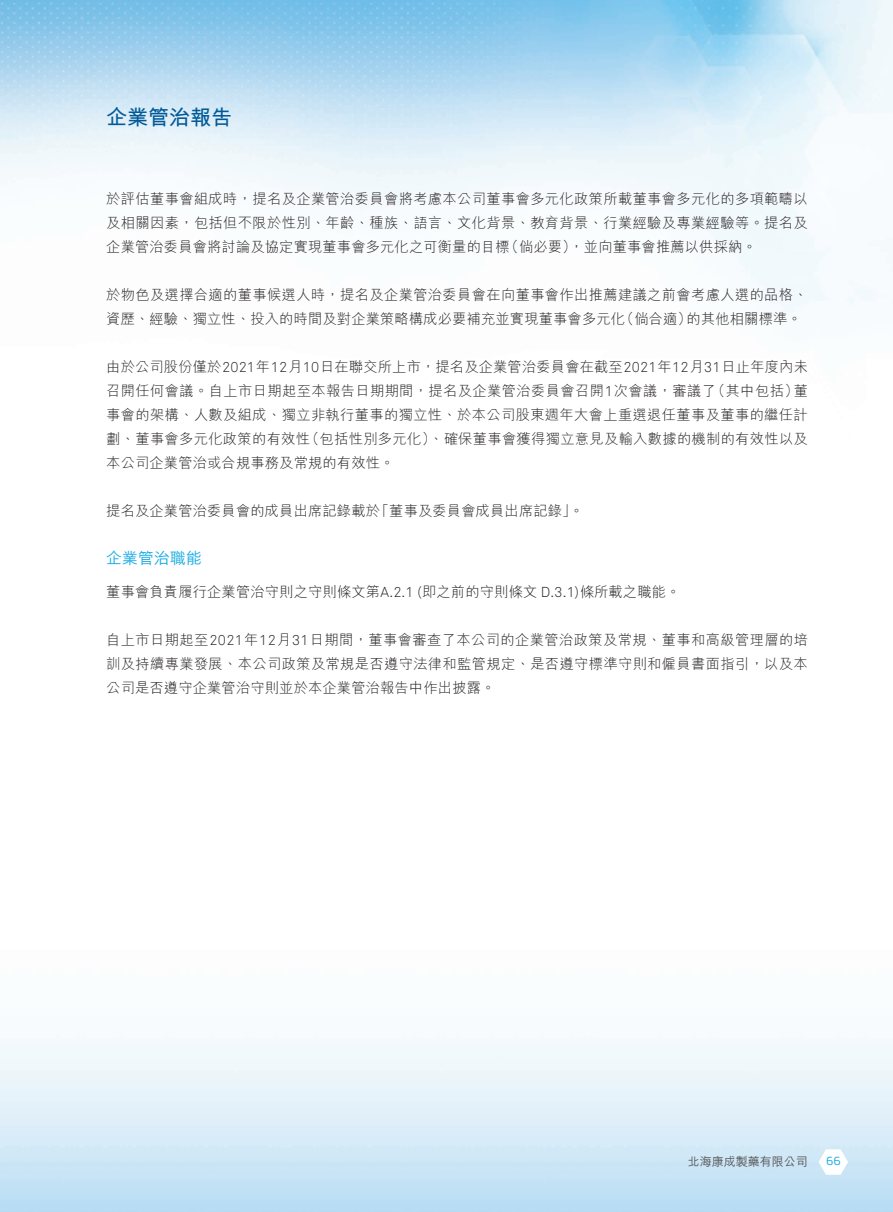
<style>
.page{position:relative;width:893px;height:1212px;background:#fff}
.page>*{position:absolute;margin:0;border:0;box-sizing:border-box;transform-origin:0 0}
.t1{font:700 21px "M Hei HK";color:#015a98}
.t2{font:500 15.75px "M Hei HK";letter-spacing:.015em;color:#1fade4}
.t3{font:300 14.25px/24px "M Hei HK";letter-spacing:.025em;color:#231f20}
.t4{font:500 12px "M Hei HK";color:#57585a}
.t5{font:12px "Facto";color:#1fade4}
.s1{font-family:"Akkurat Light Pro";font-weight:400}
</style>
<div class="page">
<img style="left:0;top:0;width:893px;height:1212px">
<svg style="left:819px;top:1149px;width:29px;height:26px"></svg>
<h1 class="t1" style="left:106px;top:102px;width:127px">企業管治報告</h1>
<p class="t3" style="left:106px;top:187px;width:703px">於評估董事會組成時，提名及企業管治委員會將考慮本公司董事會多元化政策所載董事會多元化的多項範疇以</p>
<p class="t3" style="left:106px;top:211px;width:703px">及相關因素，包括但不限於性別、年齡、種族、語言、文化背景、教育背景、行業經驗及專業經驗等。提名及</p>
<p class="t3" style="left:505px;top:235px;width:254px">（倘必要，）並向董事會推薦以供採納。</p>
<p class="t3" style="left:106px;top:235px;width:405px">企業管治委員會將討論及協定實現董事會多元化之可衡量的目標</p>
<p class="t3" style="left:687px;top:283px;width:123px;text-indent:-580px">於物色及選擇合適的董事候選人時，提名及企業管治委員會在向董事會作出推薦建議之前會考慮人選的品格、的其他相關標準。</p>
<p class="t3" style="left:620px;top:307px;width:73px">（倘合適）</p>
<p class="t3" style="left:106px;top:307px;width:520px">資歷、經驗、獨立性、投入的時間及對企業策略構成必要補充並實現董事會多元化</p>
<p class="t3" style="left:106px;top:355px;width:703px;text-align:right">由於公司股份僅於<span class="s1">2021</span>年<span class="s1">12</span>月<span class="s1">10</span>日在聯交所上市，提名及企業管治委員會在截至<span class="s1">2021</span>年<span class="s1">12</span>月<span class="s1">31</span>日止年度內未董</p>
<p class="t3" style="left:711px;top:379px;width:89px">（其中包括）</p>
<p class="t3" style="left:106px;top:379px;width:611px">召開任何會議。自上市日期起至本報告日期期間，提名及企業管治委員會召開<span class="s1">1</span>次會議，審議了</p>
<p class="t3" style="left:106px;top:403px;width:703px">事會的架構、人數及組成、獨立非執行董事的獨立性、於本公司股東週年大會上重選退任董事及董事的繼任計</p>
<p class="t3" style="left:305px;top:427px;width:504px">（包括性別多元化）、確保董事會獲得獨立意見及輸入數據的機制的有效性以及</p>
<p class="t3" style="left:106px;top:427px;width:290px">劃、董事會多元化政策的有效性<br>本公司企業管治或合規事務及常規的有效性。</p>
<p class="t3" style="left:375px;top:499px;width:210px">「董事及委員會成員出席記錄。「</p>
<p class="t3" style="left:106px;top:499px;width:275px">提名及企業管治委員會的成員出席記錄載於</p>
<p class="t2" style="left:106px;top:547px;width:97px">企業管治職能</p>
<p class="t3" style="left:106px;top:579px;width:576px">董事會負責履行企業管治守則之守則條文第<span class="s1">A.2.1 (</span>即之前的守則條文 <span class="s1">D.3.1)</span>條所載之職能。</p>
<p class="t3" style="left:106px;top:627px;width:703px;text-align:justify">自上市日期起至<span class="s1">2021</span>年<span class="s1">12</span>月<span class="s1">31</span>日期間，董事會審查了本公司的企業管治政策及常規、董事和高級管理層的培訓及持續專業發展、本公司政策及常規是否遵守法律和監管規定、是否遵守標準守則和僱員書面指引，以及本公司是否遵守企業管治守則並於本企業管治報告中作出披露。</p>
<p class="t4" style="left:688px;top:1152px;width:121px">北海康成製藥有限公司</p>
<p class="t5" style="left:826px;top:1152px;width:16px">66</p>
</div>
